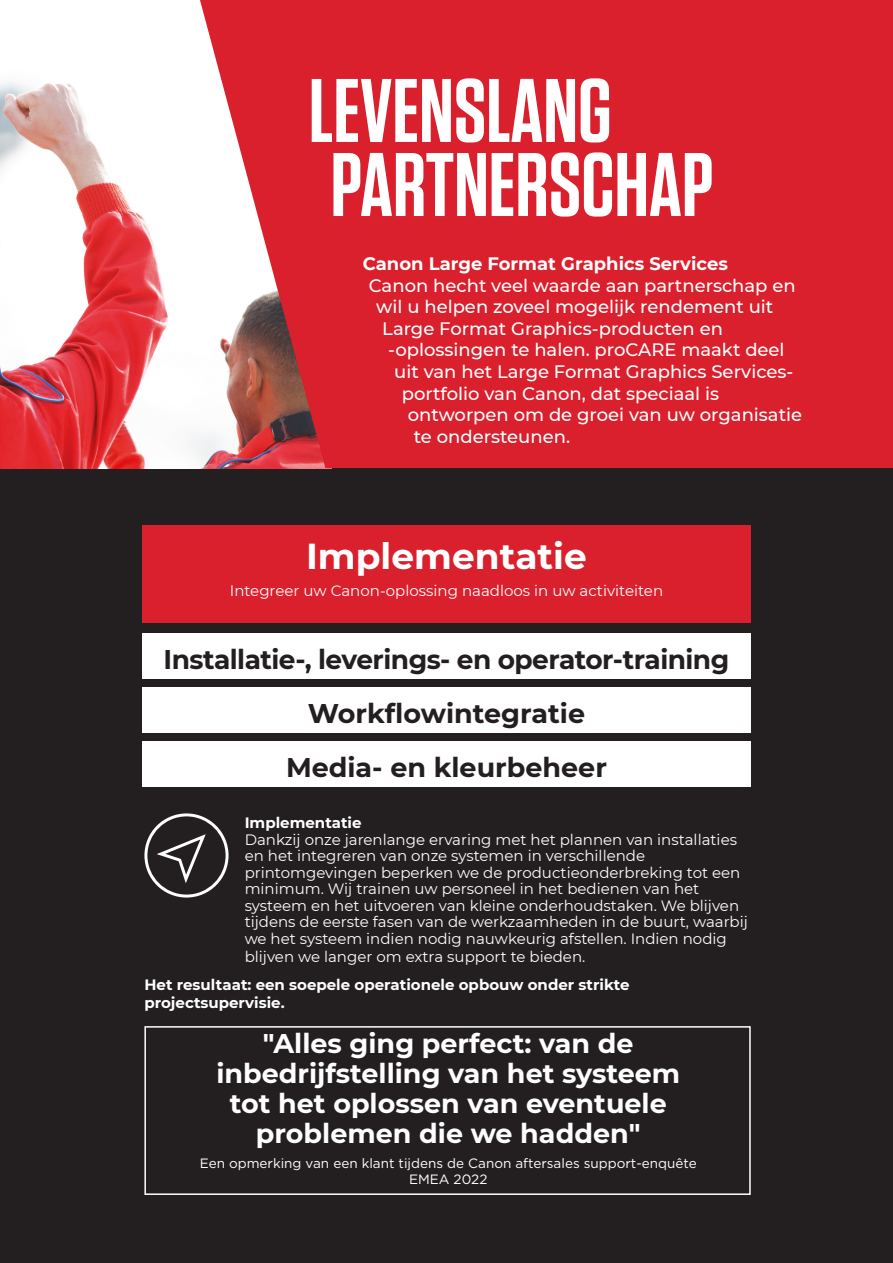
<style>
.page{position:relative;width:893px;height:1263px;background:#fff}
.page>*{position:absolute;margin:0;border:0;box-sizing:border-box;transform-origin:0 0}
.t1{font:600 90px "Tungsten";color:#fff}
.Sub_Title{font:700 36px "Montserrat";color:#fff}
.pull_quote{font:700 27px/30px "Montserrat";color:#fff;text-align:center}
.Sub_Title-2{font:700 27px "Montserrat";letter-spacing:-.02em;color:#231f20}
.Sub_Title-3{font:700 27px "Montserrat";color:#231f20}
.standfirst{font:500 18px "Montserrat";color:#fff}
.standfirst-2{font:700 18px "Montserrat";color:#fff}
.Body_tekst{font:15px/16.5px "Montserrat";color:#fff}
.Body_tekst-2{font:700 15px/18px "Montserrat";color:#fff}
.pull_quote-2{font:13.5px/16.2px "Gotham";color:#fff;text-align:center}
</style>
<div class="page">
<div style="left:0;top:468px;width:893px;height:795px;background:#231f20"></div>
<img style="left:0;top:82px;width:200px;height:386px">
<svg style="left:200px;top:0;width:693px;height:468px;background:#d92e3a"></svg>
<div style="left:144px;top:1026px;width:607px;height:169px;border:2px solid #fff"></div>
<div style="left:142px;top:525px;width:609px;height:98px;background:#da202d"></div>
<svg style="left:144px;top:813px;width:85px;height:84px"></svg>
<div style="left:142px;top:633px;width:609px;height:45px;background:#fff"></div>
<div style="left:142px;top:687px;width:609px;height:45px;background:#fff"></div>
<div style="left:142px;top:741px;width:609px;height:45px;background:#fff"></div>
<p class="t1" style="left:309px;top:63px;width:304px">LEVENSLANG</p>
<p class="t1" style="left:331px;top:137px;width:384px">PARTNERSCHAP</p>
<p class="standfirst-2" style="left:363px;top:251px;width:367px">Canon Large Format Graphics Services</p>
<p class="standfirst" style="left:369px;top:273px;width:428px">Canon hecht veel waarde aan partnerschap en</p>
<p class="standfirst" style="left:376px;top:294px;width:399px">wil u helpen zoveel mogelijk rendement uit</p>
<p class="standfirst" style="left:382px;top:316px;width:342px">Large Format Graphics-producten en</p>
<p class="standfirst" style="left:388px;top:337px;width:398px">-oplossingen te halen. proCARE maakt deel</p>
<p class="standfirst" style="left:394px;top:359px;width:401px">uit van het Large Format Graphics Services-</p>
<p class="standfirst" style="left:402px;top:381px;width:319px">portfolio van Canon, dat speciaal is</p>
<p class="standfirst" style="left:408px;top:402px;width:396px">ontworpen om de groei van uw organisatie</p>
<p class="standfirst" style="left:414px;top:424px;width:158px">te ondersteunen.</p>
<p class="Sub_Title" style="left:306px;top:531px;width:282px">Implementatie</p>
<p class="Body_tekst" style="left:230px;top:582px;width:435px">Integreer uw Canon-oplossing naadloos in uw activiteiten</p>
<p class="Sub_Title-2" style="left:164px;top:640px;width:567px">Installatie-, leverings- en operator-training</p>
<p class="Sub_Title-3" style="left:308px;top:694px;width:279px">Workflowintegratie</p>
<p class="Sub_Title-3" style="left:286px;top:748px;width:322px">Media- en kleurbeheer</p>
<p class="Body_tekst-2" style="left:245px;top:813px;width:118px">Implementatie</p>
<p class="Body_tekst" style="left:245px;top:830px;width:505px">Dankzij onze jarenlange ervaring met het plannen van installaties en het integreren van onze systemen in verschillende printomgevingen beperken we de productieonderbreking tot een minimum. Wij trainen uw personeel in het bedienen van het systeem en het uitvoeren van kleine onderhoudstaken. We blijven tijdens de eerste fasen van de werkzaamheden in de buurt, waarbij we het systeem indien nodig nauwkeurig afstellen. Indien nodig</p>
<p class="Body_tekst" style="left:245px;top:947px;width:342px">blijven we langer om extra support te bieden.</p>
<p class="Body_tekst-2" style="left:144px;top:975px;width:487px">Het resultaat: een soepele operationele opbouw onder strikte projectsupervisie.</p>
<p class="pull_quote" style="left:216px;top:1027px;width:465px">"Alles ging perfect: van de inbedrijfstelling van het systeem tot het oplossen van eventuele problemen die we hadden"</p>
<p class="pull_quote-2" style="left:200px;top:1154px;width:498px">Een opmerking van een klant tijdens de Canon aftersales support-enquête<br>EMEA 2022</p>
</div>
